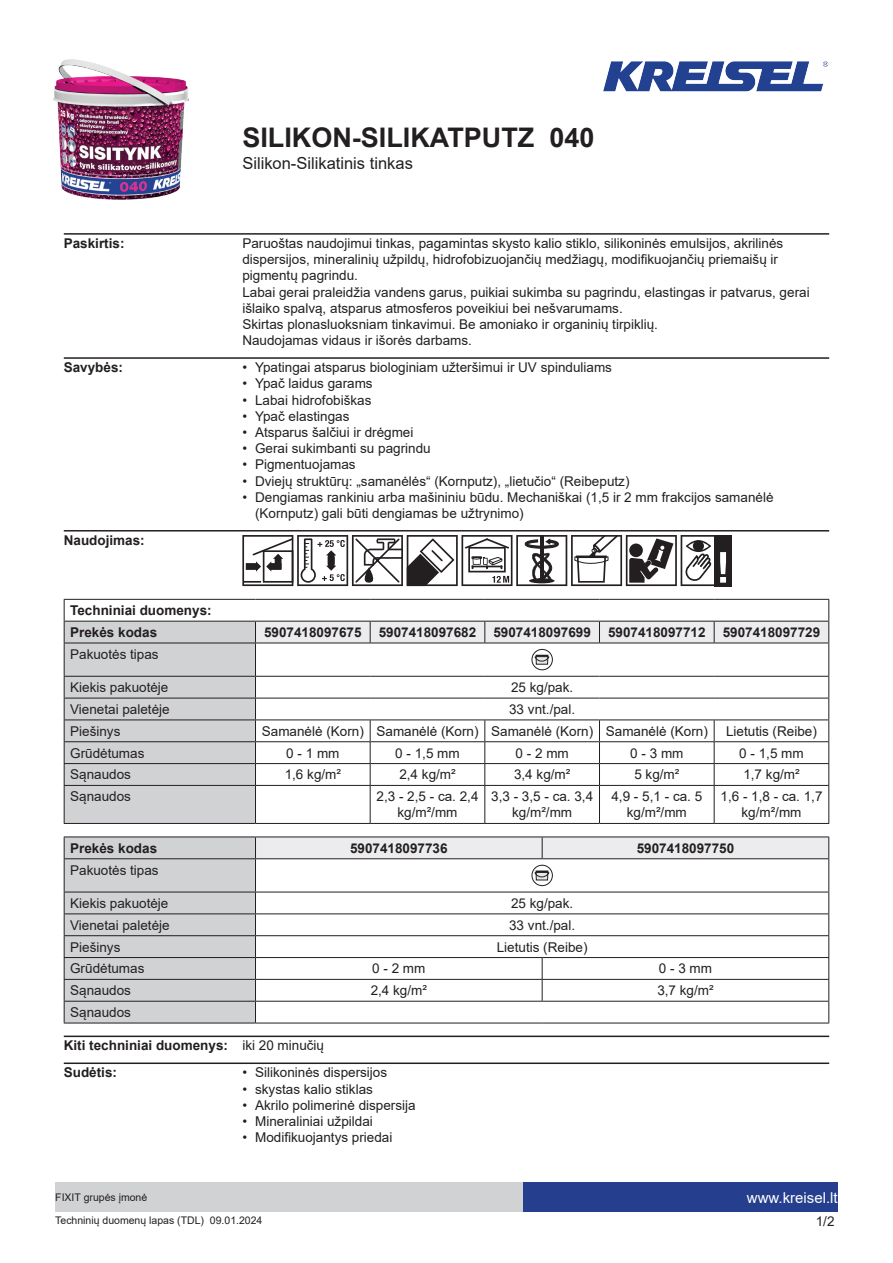
<style>
.page{position:relative;width:893px;height:1263px;background:#fff}
.page>*{position:absolute;margin:0;border:0;box-sizing:border-box;transform-origin:0 0}
.t1{font:700 27px "Arial";color:#231f20}
.t2{font:16.5px "Arial";color:#231f20}
.t3{font:15px "Arial";color:#fff}
.t4{font:13.5px/16.2px "Arial";color:#231f20;text-align:center}
.t5{font:700 13.5px/21.9px "Arial";color:#231f20}
.t6{font:10.5px "Arial";color:#231f20}
.s1{font-weight:400}
</style>
<div class="page">
<img style="left:54px;top:60px;width:135px;height:140px">
<img style="left:603px;top:61px;width:226px;height:31px">
<div style="left:523px;top:1182px;width:315px;height:30px;background:#253f8e"></div>
<div style="left:55px;top:1182px;width:468px;height:30px;background:#d1d2d4"></div>
<hr style="left:64px;top:233px;width:765px;height:2px;background:#231f20">
<hr style="left:64px;top:357px;width:765px;height:2px;background:#231f20">
<hr style="left:64px;top:530px;width:765px;height:1px;background:#231f20">
<svg style="left:242px;top:535px;width:490px;height:51px"></svg>
<hr style="left:64px;top:599px;width:191px;height:1px;background:#231f20">
<hr style="left:255px;top:599px;width:115px;height:1px;background:#231f20">
<hr style="left:370px;top:599px;width:115px;height:1px;background:#231f20">
<hr style="left:485px;top:599px;width:114px;height:1px;background:#231f20">
<hr style="left:599px;top:599px;width:115px;height:1px;background:#231f20">
<hr style="left:714px;top:599px;width:115px;height:1px;background:#231f20">
<hr style="left:64px;top:823px;width:191px;height:1px;background:#231f20">
<hr style="left:255px;top:823px;width:115px;height:1px;background:#231f20">
<hr style="left:370px;top:823px;width:115px;height:1px;background:#231f20">
<hr style="left:485px;top:823px;width:114px;height:1px;background:#231f20">
<hr style="left:599px;top:823px;width:115px;height:1px;background:#231f20">
<hr style="left:714px;top:823px;width:115px;height:1px;background:#231f20">
<svg style="left:64px;top:600px;width:765px;height:223px"></svg>
<hr style="left:64px;top:836px;width:191px;height:1px;background:#231f20">
<hr style="left:255px;top:836px;width:287px;height:1px;background:#231f20">
<hr style="left:542px;top:836px;width:287px;height:1px;background:#231f20">
<hr style="left:64px;top:1023px;width:191px;height:1px;background:#231f20">
<hr style="left:255px;top:1023px;width:287px;height:1px;background:#231f20">
<hr style="left:542px;top:1023px;width:287px;height:1px;background:#231f20">
<svg style="left:64px;top:837px;width:765px;height:186px"></svg>
<hr style="left:64px;top:1035px;width:765px;height:2px;background:#231f20">
<hr style="left:64px;top:1062px;width:765px;height:2px;background:#231f20">
<h1 class="t1" style="left:242px;top:119px;width:354px">SILIKON-SILIKATPUTZ 040</h1>
<p class="t2" style="left:242px;top:152px;width:172px">Silikon-Silikatinis tinkas</p>
<p class="t5" style="left:64px;top:232px;width:62px">Paskirtis:</p>
<p class="t4" style="left:242px;top:235px;width:569px;text-align:left">Paruoštas naudojimui tinkas, pagamintas skysto kalio stiklo, silikoninės emulsijos, akrilinės dispersijos, mineralinių užpildų, hidrofobizuojančių medžiagų, modifikuojančių priemaišų ir pigmentų pagrindu.<br>Labai gerai praleidžia vandens garus, puikiai sukimba su pagrindu, elastingas ir patvarus, gerai išlaiko spalvą, atsparus atmosferos poveikiui bei nešvarumams.<br>Skirtas plonasluoksniam tinkavimui. Be amoniako ir organinių tirpiklių.<br>Naudojamas vidaus ir išorės darbams.</p>
<p class="t5" style="left:64px;top:357px;width:61px">Savybės:</p>
<p class="t4" style="left:242px;top:359px;width:371px">• Ypatingai atsparus biologiniam užteršimui ir UV spinduliams</p>
<p class="t4" style="left:242px;top:375px;width:132px">• Ypač laidus garams</p>
<p class="t4" style="left:242px;top:392px;width:131px">• Labai hidrofobiškas</p>
<p class="t4" style="left:242px;top:408px;width:109px">• Ypač elastingas</p>
<p class="t4" style="left:242px;top:424px;width:173px">• Atsparus šalčiui ir drėgmei</p>
<p class="t4" style="left:242px;top:440px;width:190px">• Gerai sukimbanti su pagrindu</p>
<p class="t4" style="left:242px;top:456px;width:115px">• Pigmentuojamas</p>
<p class="t4" style="left:242px;top:473px;width:389px">• Dviejų struktūrų: „samanėlės“ (Kornputz), „lietučio“ (Reibeputz)</p>
<p class="t4" style="left:255px;top:489px;width:520px;text-align:left;text-indent:-13px">• Dengiamas rankiniu arba mašininiu būdu. Mechaniškai (1,5 ir 2 mm frakcijos samanėlė (Kornputz) gali būti dengiamas be užtrynimo)</p>
<p class="t5" style="left:64px;top:529px;width:83px">Naudojimas:</p>
<p class="t5" style="left:70px;top:600px;width:143px">Techniniai duomenys:<br>Prekės kodas</p>
<p class="t5" style="left:264px;top:621px;width:99px">5907418097675</p>
<p class="t5" style="left:379px;top:621px;width:99px">5907418097682</p>
<p class="t5" style="left:493px;top:621px;width:99px">5907418097699</p>
<p class="t5" style="left:608px;top:621px;width:99px">5907418097712</p>
<p class="t5" style="left:723px;top:621px;width:99px">5907418097729</p>
<p class="t4" style="left:70px;top:646px;width:90px">Pakuotės tipas</p>
<p class="t4" style="left:70px;top:679px;width:100px">Kiekis pakuotėje</p>
<p class="t4" style="left:511px;top:679px;width:64px">25 kg/pak.</p>
<p class="t4" style="left:70px;top:701px;width:101px">Vienetai paletėje</p>
<p class="t4" style="left:509px;top:701px;width:68px">33 vnt./pal.</p>
<p class="t4" style="left:70px;top:723px;width:52px">Piešinys</p>
<p class="t4" style="left:262px;top:723px;width:447px">Samanėlė (Korn) Samanėlė (Korn) Samanėlė (Korn) Samanėlė (Korn)</p>
<p class="t4" style="left:726px;top:723px;width:92px">Lietutis (Reibe)</p>
<p class="t4" style="left:70px;top:745px;width:76px">Grūdėtumas</p>
<p class="t4" style="left:286px;top:745px;width:55px">0 - 1 mm</p>
<p class="t4" style="left:395px;top:745px;width:66px">0 - 1,5 mm</p>
<p class="t4" style="left:516px;top:745px;width:55px">0 - 2 mm</p>
<p class="t4" style="left:630px;top:745px;width:55px">0 - 3 mm</p>
<p class="t4" style="left:739px;top:745px;width:66px">0 - 1,5 mm</p>
<p class="t4" style="left:70px;top:766px;width:62px">Sąnaudos</p>
<p class="t4" style="left:285px;top:766px;width:58px">1,6 kg/m²</p>
<p class="t4" style="left:399px;top:766px;width:58px">2,4 kg/m²</p>
<p class="t4" style="left:514px;top:766px;width:58px">3,4 kg/m²</p>
<p class="t4" style="left:634px;top:766px;width:47px">5 kg/m²</p>
<p class="t4" style="left:743px;top:766px;width:58px">1,7 kg/m²</p>
<p class="t4" style="left:70px;top:788px;width:62px">Sąnaudos</p>
<p class="t4" style="left:376px;top:788px;width:104px">2,3 - 2,5 - ca. 2,4 kg/m²/mm</p>
<p class="t4" style="left:491px;top:788px;width:104px">3,3 - 3,5 - ca. 3,4 kg/m²/mm</p>
<p class="t4" style="left:611px;top:788px;width:92px">4,9 - 5,1 - ca. 5 kg/m²/mm</p>
<p class="t4" style="left:720px;top:788px;width:104px">1,6 - 1,8 - ca. 1,7 kg/m²/mm</p>
<p class="t5" style="left:70px;top:837px;width:89px">Prekės kodas</p>
<p class="t5" style="left:350px;top:837px;width:99px">5907418097736</p>
<p class="t5" style="left:637px;top:837px;width:99px">5907418097750</p>
<p class="t4" style="left:70px;top:862px;width:90px">Pakuotės tipas</p>
<p class="t4" style="left:70px;top:895px;width:100px">Kiekis pakuotėje</p>
<p class="t4" style="left:511px;top:895px;width:64px">25 kg/pak.</p>
<p class="t4" style="left:70px;top:917px;width:101px">Vienetai paletėje</p>
<p class="t4" style="left:509px;top:917px;width:68px">33 vnt./pal.</p>
<p class="t4" style="left:70px;top:939px;width:52px">Piešinys</p>
<p class="t4" style="left:497px;top:939px;width:92px">Lietutis (Reibe)</p>
<p class="t4" style="left:70px;top:960px;width:76px">Grūdėtumas</p>
<p class="t4" style="left:372px;top:960px;width:55px">0 - 2 mm</p>
<p class="t4" style="left:659px;top:960px;width:55px">0 - 3 mm</p>
<p class="t4" style="left:70px;top:982px;width:62px">Sąnaudos</p>
<p class="t4" style="left:371px;top:982px;width:58px">2,4 kg/m²</p>
<p class="t4" style="left:657px;top:982px;width:58px">3,7 kg/m²</p>
<p class="t4" style="left:70px;top:1004px;width:62px">Sąnaudos</p>
<p class="t5" style="left:64px;top:1032px;width:262px;line-height:27px">Kiti techniniai duomenys: <span class="s1">iki 20 minučių<br></span>Sudėtis:</p>
<p class="t4" style="left:242px;top:1064px;width:146px">• Silikoninės dispersijos</p>
<p class="t4" style="left:242px;top:1080px;width:132px">• skystas kalio stiklas</p>
<p class="t4" style="left:242px;top:1097px;width:175px">• Akrilo polimerinė dispersija</p>
<p class="t4" style="left:242px;top:1113px;width:132px">• Mineraliniai užpildai</p>
<p class="t4" style="left:242px;top:1129px;width:152px">• Modifikuojantys priedai</p>
<p class="t6" style="left:55px;top:1190px;width:94px">FIXIT grupės įmonė</p>
<p class="t3" style="left:747px;top:1187px;width:92px">www.kreisel.lt</p>
<p class="t6" style="left:55px;top:1213px;width:209px">Techninių duomenų lapas (TDL) 09.01.2024</p>
<p class="t4" style="left:816px;top:1213px;width:20px">1/2</p>
</div>
